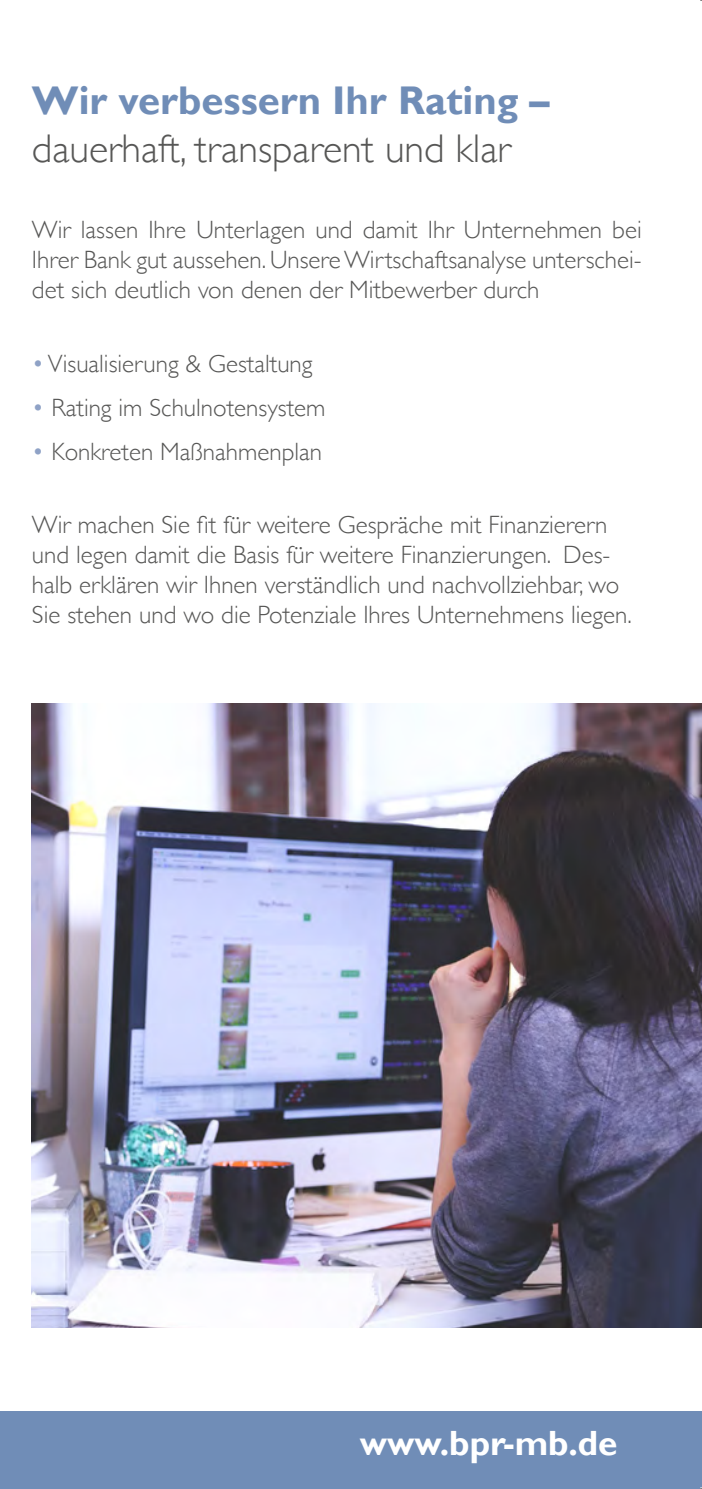
<style>
.page{position:relative;width:702px;height:1489px;background:#fff}
.page>*{position:absolute;margin:0;border:0;box-sizing:border-box;transform-origin:0 0}
.t1{font:300 40px "Gill Sans";color:#575756}
.t2{font:700 40px "Gill Sans";color:#708db7}
.t3{font:700 35px "Gill Sans";color:#fff}
.t4{font:300 25px/30px "Gill Sans";color:#575756;text-align:justify}
.s1{color:#8fa2c6}
</style>
<div class="page">
<img style="left:32px;top:703px;width:670px;height:623px">
<div style="left:0;top:1410px;width:702px;height:78px;background:#708db7"></div>
<h1 class="t2" style="left:32px;top:76px;width:519px">Wir verbessern Ihr Rating –</h1>
<h1 class="t1" style="left:32px;top:117px;width:480px">dauerhaft, transparent und klar</h1>
<p class="t4" style="left:32px;top:213px;width:611px">Wir lassen Ihre Unterlagen und damit Ihr Unternehmen bei Ihrer Bank gut aussehen. Unsere Wirtschaftsanalyse unterschei&shy;det sich deutlich von denen der Mitbewerber durch</p>
<p class="t4" style="left:32px;top:347px;width:282px"><span class="s1">•</span> Visualisierung &amp; Gestaltung</p>
<p class="t4" style="left:32px;top:392px;width:295px"><span class="s1">•</span> Rating im Schulnotensystem</p>
<p class="t4" style="left:32px;top:436px;width:291px"><span class="s1">•</span> Konkreten Maßnahmenplan</p>
<p class="t4" style="left:32px;top:508px;width:601px;text-align:left">Wir machen Sie fit für weitere Gespräche mit Finanzierern und legen damit die Basis für weitere Finanzierungen. Des&shy;halb erklären wir Ihnen verständlich und nachvollziehbar, wo Sie stehen und wo die Potenziale Ihres Unternehmens liegen.</p>
<h2 class="t3" style="left:360px;top:1421px;width:259px">www.bpr-mb.de</h2>
</div>
